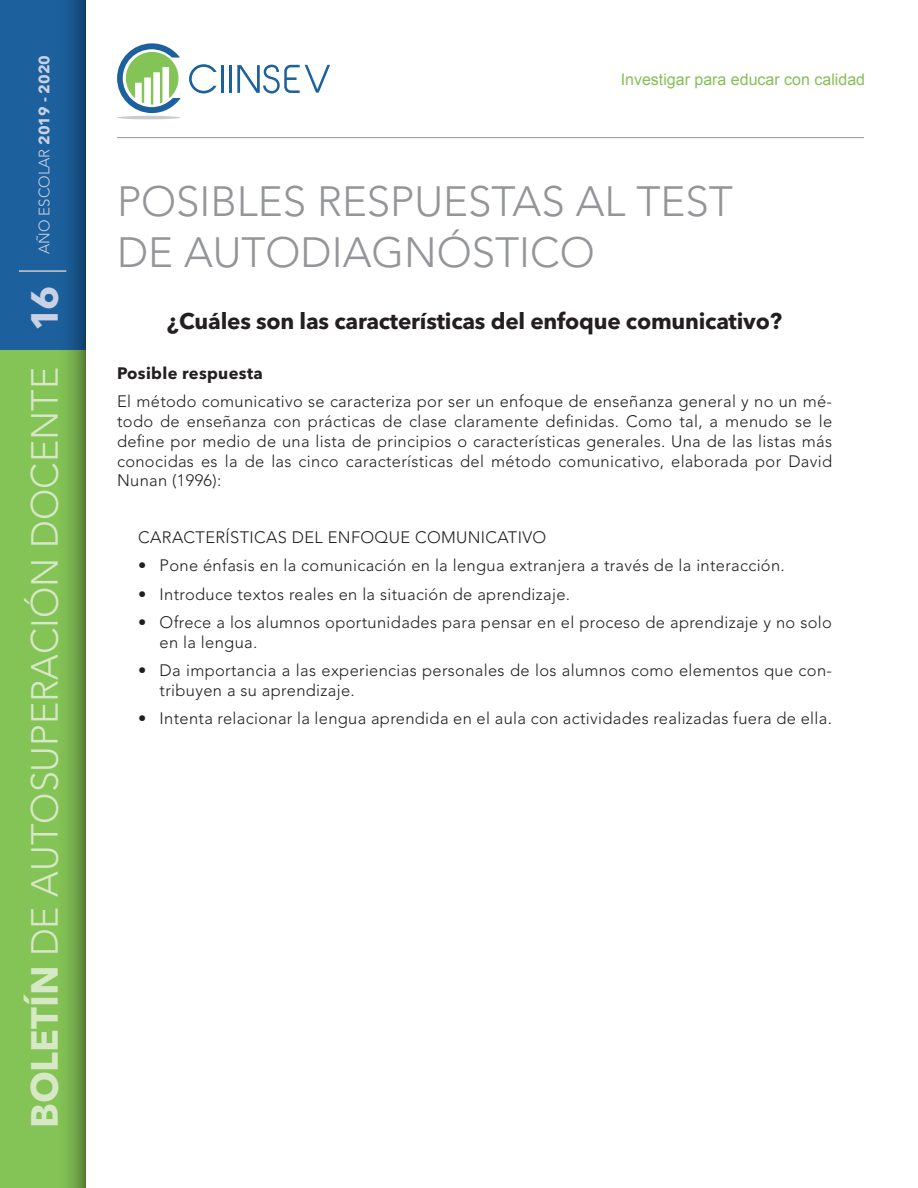
<style>
.page{position:relative;width:918px;height:1188px;background:#fff}
.page>*{position:absolute;margin:0;border:0;box-sizing:border-box;transform-origin:0 0}
.t1{font:300 42px "Avenir LT Std";color:#939598}
.t2{font:300 37.5px "Avenir LT Std";color:#d7e8c7}
.t3{font:700 22.5px "Avenir Next LT Pro";letter-spacing:-.01em;color:#231f20}
.t4{font:300 16.5px/19.8px "Avenir LT Std";letter-spacing:.02em;color:#231f20}
.t5{font:700 16.5px "Avenir Next LT Pro";letter-spacing:.02em;color:#231f20}
.t6{font:16.05px "Arial";color:#84c056}
.t7{font:300 15px "Avenir LT Std";color:#cad1e4}
.s1{font-family:"Avenir Next LT Pro";font-weight:700}
.s2{font-family:"Avenir Next LT Pro";font-weight:700;color:#cad1e4}
</style>
<div class="page">
<svg style="left:117px;top:43px;width:64px;height:70px"></svg>
<hr style="left:117px;top:116px;width:64px;height:3px;background:#cacccb;border-radius:50%">
<hr style="left:221px;top:65px;width:3px;height:28px;background:#1c619d">
<hr style="left:229px;top:65px;width:3px;height:28px;background:#1c619d">
<svg style="left:237px;top:65px;width:93px;height:28px"></svg>
<svg style="left:189px;top:64px;width:28px;height:29px"></svg>
<div style="left:0;top:350px;width:85px;height:838px;background:#84c355"></div>
<div style="left:0;top:0;width:85px;height:350px;background:#1c619d"></div>
<svg style="left:66px;top:0;width:19px;height:1188px"></svg>
<hr style="left:117px;top:137px;width:747px;height:1px;background:#939598">
<hr style="left:19px;top:270px;width:47px;height:2px;background:#cacccb">
<p class="t7" style="left:35px;top:254px;width:200px;rotate:-90deg">año escolar <span class="s1">2019 - 2020</span></p>
<h2 class="t2" style="left:23px;top:1128px;width:844px;rotate:-90deg"><span class="s1">Boletín</span> de Autosuperación Docente <span class="s2">16</span></h2>
<p class="t6" style="left:621px;top:69px;width:246px">Investigar para educar con calidad</p>
<h1 class="t1" style="left:117px;top:177px;width:226px">posibles RESPUEST</h1>
<h1 class="t1" style="left:513px;top:177px;width:149px">AS AL TEST</h1>
<h1 class="t1" style="left:117px;top:228px;width:122px">DE AUTODI</h1>
<h1 class="t1" style="left:343px;top:228px;width:89px">AGNÓSTICO</h1>
<h3 class="t3" style="left:167px;top:307px;width:616px">¿Cuáles son las características del enfoque comunicativo?</h3>
<p class="t5" style="left:117px;top:363px;width:147px">Posible respuesta</p>
<p class="t4" style="left:117px;top:392px;width:717px;text-align:justify">El método comunicativo se caracteriza por ser un enfoque de enseñanza general y no un mé&shy;todo de enseñanza con prácticas de clase claramente definidas. Como tal, a menudo se le define por medio de una lista de principios o características generales. U na de las listas más conocidas es la de las cinco características del método comunicativo, elaborada por David N unan (1996):</p>
<p class="t4" style="left:138px;top:528px;width:56px">CARACTERÍSTIC</p>
<p class="t4" style="left:266px;top:528px;width:37px">AS DEL</p>
<p class="t4" style="left:328px;top:528px;width:140px">EN FOQUE COMUNIC</p>
<p class="t4" style="left:497px;top:528px;width:49px">ATI VO</p>
<p class="t4" style="left:138px;top:556px;width:648px">• Pone énfasis en la comunicación en la lengua extranjera a través de la interacción.</p>
<p class="t4" style="left:138px;top:584px;width:433px">• Introduce textos reales en la situación de aprendizaje.</p>
<p class="t4" style="left:160px;top:612px;width:674px;text-indent:-21px">• Ofrece a los alumnos oportunidades para pensar en el proceso de aprendizaje y no solo en la lengua.</p>
<p class="t4" style="left:160px;top:661px;width:674px;text-indent:-21px">• Da importancia a las experiencias personales de los alumnos como elementos que con&shy;tribuyen a su aprendizaje.</p>
<p class="t4" style="left:138px;top:709px;width:695px">• Intenta relacionar la lengua aprendida en el aula con actividades realizadas fuera de ella.</p>
</div>
